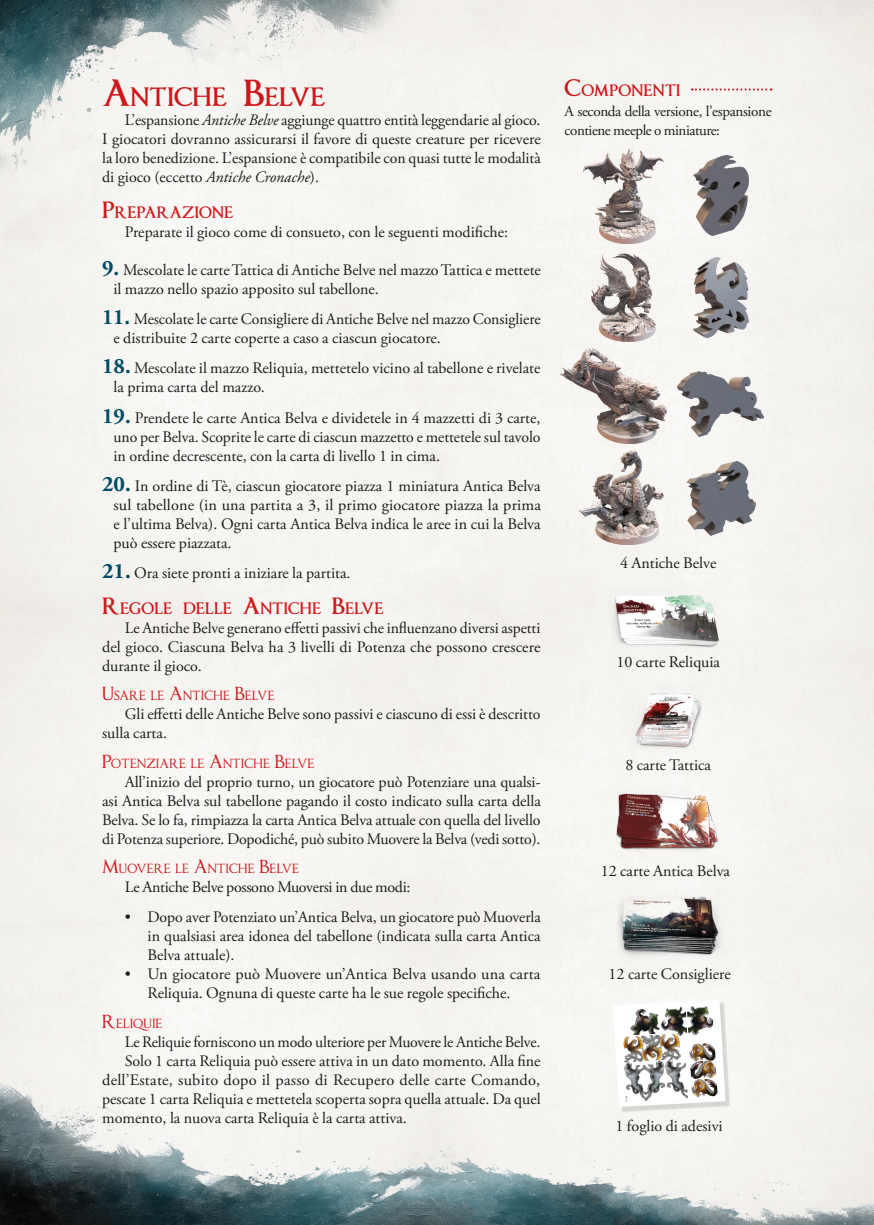
<style>
.page{position:relative;width:874px;height:1225px;background:#fff}
.page>*{position:absolute;margin:0;border:0;box-sizing:border-box;transform-origin:0 0}
.t1{font:700 22.4px "Imperator";color:#cd171a}
.t2{font:16px/19px "Adobe Garamond Pro";color:#1d1d1b;text-align:justify}
.t3{font:16px "Adobe Garamond Pro";letter-spacing:-.02em;color:#1d1d1b}
.t4{font:15px/19px "Adobe Garamond Pro";letter-spacing:-.025em;color:#1d1d1b}
.t5{font:700 14px "Imperator";letter-spacing:.01em;color:#cd171a}
.t6{font:11.2px "Imperator";letter-spacing:.015em;color:#cd171a}
.s1{font-size:32px}
.s2{font-style:italic}
.s3{font-size:20px}
.s4{font-weight:700;font-size:22px;color:#004c66}
.s5{font-size:16px}
</style>
<div class="page">
<img style="left:0;top:0;width:873px;height:1225px">
<div style="left:615px;top:1002px;width:115px;height:109px;background:#1d1d1b;opacity:.15"></div>
<img style="left:612px;top:999px;width:113px;height:108px">
<img style="left:605px;top:579px;width:125px;height:85px">
<img style="left:617px;top:671px;width:101px;height:96px">
<img style="left:616px;top:777px;width:112px;height:96px">
<img style="left:610px;top:882px;width:124px;height:85px">
<img style="left:692px;top:258px;width:56px;height:80px">
<img style="left:677px;top:371px;width:86px;height:65px">
<img style="left:692px;top:156px;width:56px;height:80px">
<img style="left:686px;top:462px;width:68px;height:73px">
<img style="left:591px;top:254px;width:64px;height:88px">
<img style="left:560px;top:349px;width:106px;height:94px">
<img style="left:579px;top:450px;width:83px;height:95px">
<img style="left:582px;top:149px;width:80px;height:94px">
<svg style="left:691px;top:88px;width:80px;height:2px"></svg>
<h1 class="t1" style="left:102px;top:81px;width:225px"><span class="s1">A</span>NTICHE <span class="s1">B</span>ELVE</h1>
<p class="t2" style="left:102px;top:111px;width:440px;text-indent:23px">L’espansione <span class="s2">Antiche Belve</span> aggiunge quattro entità leggendarie al gioco.<br>I giocatori dovranno assicurarsi il favore di queste creature per ricevere la loro benedizione. L’espansione è compatibile con quasi tutte le modalità di gioco (eccetto <span class="s2">Antiche Cronache</span>).</p>
<p class="t5" style="left:102px;top:202px;width:47px"><span class="s3">P</span>REPARA</p>
<p class="t5" style="left:182px;top:202px;width:53px">ZIONE</p>
<p class="t2" style="left:125px;top:223px;width:384px">Preparate il gioco come di consueto, con le seguenti modifiche:</p>
<p class="t2" style="left:113px;top:261px;width:428px;text-indent:-11px"><span class="s4">9.</span> Mescolate le carte Tattica di Antiche Belve nel mazzo Tattica e mettete il mazzo nello spazio apposito sul tabellone.</p>
<p class="t2" style="left:113px;top:310px;width:428px;text-indent:-11px"><span class="s4">11.</span> Mescolate le carte Consigliere di Antiche Belve nel mazzo Consigliere e distribuite 2 carte coperte a caso a ciascun giocatore.</p>
<p class="t2" style="left:113px;top:359px;width:428px;text-indent:-11px"><span class="s4">18.</span> Mescolate il mazzo Reliquia, mettetelo vicino al tabellone e rivelate la prima carta del mazzo.</p>
<p class="t2" style="left:113px;top:409px;width:428px;text-indent:-11px"><span class="s4">19.</span> Prendete le carte Antica Belva e dividetele in 4 mazzetti di 3 carte, uno per Belva. Scoprite le carte di ciascun mazzetto e mettetele sul tavolo in ordine decrescente, con la carta di livello 1 in cima.</p>
<p class="t2" style="left:113px;top:477px;width:429px;text-indent:-11px"><span class="s4">20.</span> In ordine di Tè, ciascun giocatore piazza 1 miniatura Antica Belva sul tabellone (in una partita a 3, il primo giocatore piazza la prima e l’ultima Belva). Ogni carta Antica Belva indica le aree in cui la Belva può essere piazzata.</p>
<p class="t2" style="left:102px;top:564px;width:250px"><span class="s4">21.</span> Ora siete pronti a iniziare la partita.</p>
<p class="t5" style="left:102px;top:598px;width:283px"><span class="s3">R</span>EGOLE DELLE <span class="s3">A</span>NTICHE <span class="s3">B</span>ELVE</p>
<p class="t2" style="left:102px;top:619px;width:439px;text-indent:23px">Le Antiche Belve generano effetti passivi che influenzano diversi aspetti del gioco. Ciascuna Belva ha 3 livelli di Potenza che possono crescere durante il gioco.</p>
<p class="t6" style="left:102px;top:688px;width:174px"><span class="s5">U</span>SARE LE <span class="s5">A</span>NTICHE <span class="s5">B</span>ELVE</p>
<p class="t2" style="left:102px;top:705px;width:440px;text-indent:23px">Gli effetti delle Antiche Belve sono passivi e ciascuno di essi è descritto sulla carta.</p>
<p class="t6" style="left:102px;top:755px;width:214px"><span class="s5">P</span>OTENZIARE LE <span class="s5">A</span>NTICHE <span class="s5">B</span>ELVE</p>
<p class="t2" style="left:102px;top:772px;width:440px;text-indent:23px">All’inizio del proprio turno, un giocatore può Potenziare una qualsi&shy;asi Antica Belva sul tabellone pagando il costo indicato sulla carta della Belva. Se lo fa, rimpiazza la carta Antica Belva attuale con quella del livello di Potenza superiore. Dopodiché, può subito Muovere la Belva (vedi sotto).</p>
<p class="t6" style="left:102px;top:860px;width:199px"><span class="s5">M</span>UOVERE LE <span class="s5">A</span>NTICHE <span class="s5">B</span>ELVE</p>
<p class="t3" style="left:125px;top:877px;width:287px">Le Antiche Belve possono Muoversi in due modi:</p>
<p class="t2" style="left:147px;top:908px;width:394px;text-indent:-23px">• Dopo aver Potenziato un’Antica Belva, un giocatore può Muoverla in qualsiasi area idonea del tabellone (indicata sulla carta Antica Belva attuale).</p>
<p class="t2" style="left:125px;top:965px;width:417px;text-align:center">• Un giocatore può Muovere un’Antica Belva usando una carta<br>Reliquia. Ognuna di queste carte ha le sue regole specifiche.</p>
<p class="t6" style="left:102px;top:1015px;width:62px"><span class="s5">R</span>ELIQUIE</p>
<p class="t2" style="left:125px;top:1032px;width:417px">Le Reliquie forniscono un modo ulteriore per Muovere le Antiche Belve.</p>
<p class="t2" style="left:125px;top:1051px;width:417px">Solo 1 carta Reliquia può essere attiva in un dato momento. Alla fine</p>
<p class="t2" style="left:102px;top:1070px;width:439px">dell’Estate, subito dopo il passo di Recupero delle carte Comando,</p>
<p class="t2" style="left:102px;top:1089px;width:439px">pescate 1 carta Reliquia e mettetela scoperta sopra quella attuale. Da quel</p>
<p class="t2" style="left:102px;top:1108px;width:306px">momento, la nuova carta Reliquia è la carta attiva.</p>
<p class="t5" style="left:564px;top:80px;width:117px"><span class="s3">C</span>OMPONENTI</p>
<p class="t4" style="left:564px;top:102px;width:208px">A seconda della versione, l’espansione contiene meeple o miniature:</p>
<p class="t2" style="left:619px;top:554px;width:98px">4 Antiche Belve</p>
<p class="t2" style="left:616px;top:653px;width:105px">10 carte Reliquia</p>
<p class="t2" style="left:625px;top:756px;width:87px">8 carte Tattica</p>
<p class="t2" style="left:600px;top:862px;width:131px">12 carte Antica Belva</p>
<p class="t2" style="left:608px;top:965px;width:123px">12 carte Consigliere</p>
<p class="t2" style="left:615px;top:1116px;width:109px">1 foglio di adesivi</p>
</div>
